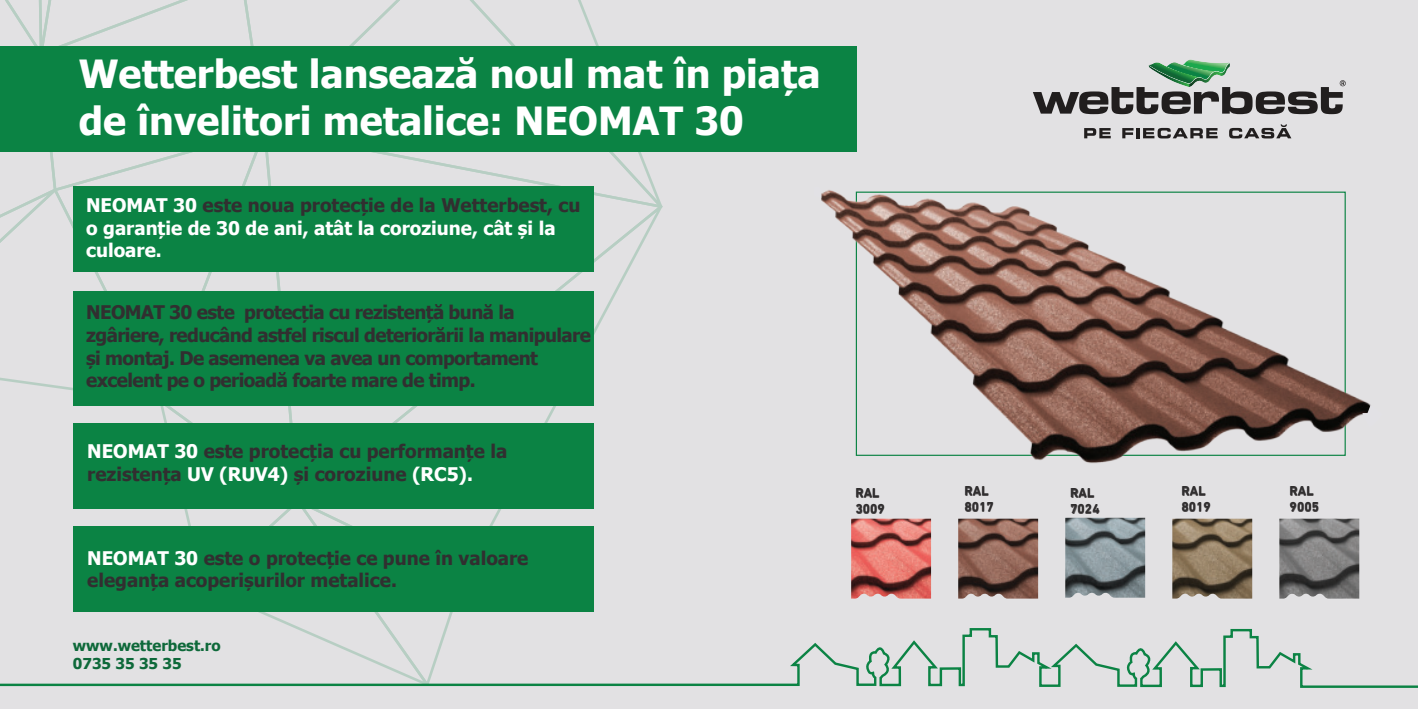
<style>
.page{position:relative;width:1418px;height:709px;background:#fff}
.page>*{position:absolute;margin:0;border:0;box-sizing:border-box;transform-origin:0 0}
.t1{font:700 38.75px/46.5px "Tahoma";color:#fff}
.t2{font:700 18.75px/22.5px "Tahoma";letter-spacing:-.03em;color:#312f30}
.t3{font:700 18.75px/22.5px "Tahoma";color:#312f30}
.t4{font:700 18.75px/22.5px "Tahoma";color:#fff}
.t5{font:700 15px/18px "Tahoma";color:#0e693a}
.t6{font:700 13.25px/15.9px "DIN Next LT Pro";color:#312f30}
.s1{color:#312f30}
.s2{color:#fff}
</style>
<div class="page">
<div style="left:0;top:0;width:1417px;height:709px;background:#e2e1e3"></div>
<svg style="left:470px;top:0;width:129px;height:46px"></svg>
<svg style="left:463px;top:151px;width:199px;height:272px"></svg>
<svg style="left:0;top:0;width:463px;height:627px"></svg>
<svg style="left:54px;top:151px;width:105px;height:251px"></svg>
<svg style="left:159px;top:151px;width:140px;height:272px"></svg>
<div style="left:73px;top:292px;width:521px;height:114px;background:#0b8344"></div>
<div style="left:73px;top:423px;width:521px;height:86px;background:#0b8344"></div>
<div style="left:73px;top:526px;width:521px;height:85px;background:#0b8344"></div>
<div style="left:73px;top:187px;width:521px;height:85px;background:#0b8344"></div>
<div style="left:0;top:46px;width:856px;height:105px;background:#0b8344"></div>
<svg style="left:0;top:627px;width:1417px;height:61px"></svg>
<svg style="left:1084px;top:128px;width:26px;height:10px"></svg>
<svg style="left:1122px;top:128px;width:95px;height:10px"></svg>
<svg style="left:1229px;top:124px;width:62px;height:14px"></svg>
<svg style="left:1033px;top:59px;width:312px;height:55px"></svg>
<img style="left:776px;top:148px;width:595px;height:381px">
<svg style="left:1362px;top:405px;width:9px;height:22px"></svg>
<svg style="left:813px;top:186px;width:9px;height:12px"></svg>
<img style="left:1172px;top:518px;width:80px;height:80px">
<img style="left:851px;top:518px;width:80px;height:80px">
<img style="left:958px;top:518px;width:80px;height:80px">
<img style="left:1279px;top:518px;width:80px;height:80px">
<img style="left:1065px;top:518px;width:80px;height:79px">
<h1 class="t1" style="left:79px;top:53px;width:743px">Wetterbest lansează noul mat în piața de învelitori metalice: NEOMAT 30</h1>
<p class="t4" style="left:86px;top:195px;width:495px">NEOMAT 30 <span class="s1">este noua protecție de la Wetterbest, cu </span>o garanție de 30 de ani, atât la coroziune, cât și la culoare.</p>
<p class="t2" style="left:86px;top:302px;width:506px">NEOMAT 30 este protecția cu rezistență bună la zgâriere, reducând astfel riscul deteriorării la manipulare și montaj. De asemenea va avea un comportament excelent pe o perioadă foarte mare de timp.</p>
<p class="t3" style="left:87px;top:441px;width:421px"><span class="s2">NEOMAT 30</span> este protecția cu performanțe la rezistența <span class="s2">UV (RUV4)</span> și coroziune <span class="s2">(RC5).</span></p>
<p class="t3" style="left:87px;top:547px;width:442px"><span class="s2">NEOMAT 30</span> este o protecție ce pune în valoare eleganța acoperișurilor metalice.</p>
<p class="t5" style="left:73px;top:637px;width:149px">www.wetterbest.ro<br>0735 35 35 35</p>
<p class="t6" style="left:855px;top:484px;width:31px">RAL<br>3009</p>
<p class="t6" style="left:964px;top:482px;width:31px">RAL<br>8017</p>
<p class="t6" style="left:1181px;top:482px;width:31px">RAL<br>8019</p>
<p class="t6" style="left:1070px;top:484px;width:31px">RAL<br>7024</p>
<p class="t6" style="left:1289px;top:482px;width:31px">RAL<br>9005</p>
</div>
